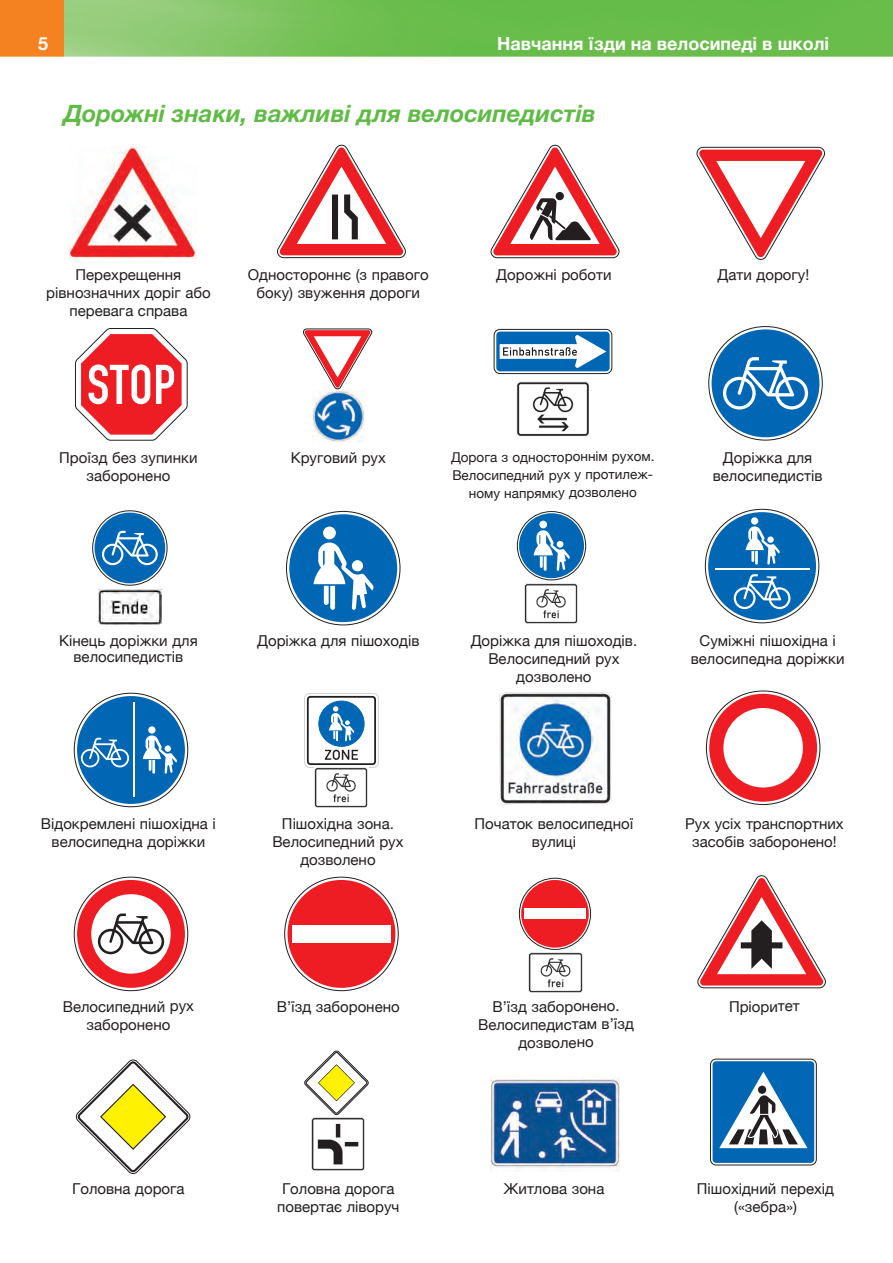
<style>
.page{position:relative;width:893px;height:1263px;background:#fff}
.page>*{position:absolute;margin:0;border:0;box-sizing:border-box;transform-origin:0 0}
.Copy{font:italic 700 24px "Helvetica Neue";color:#60bb46}
.Copy-2{font:700 18px "Helvetica Neue";color:#fff}
.t1{font:15px/18px "Helvetica Neue";color:#231f20;text-align:center}
.t2{font:13.5px/18px "Helvetica Neue";color:#231f20;text-align:center}
</style>
<div class="page">
<img style="left:64px;top:0;width:828px;height:57px">
<div style="left:0;top:0;width:64px;height:57px;background:#f58220"></div>
<img style="left:69px;top:146px;width:128px;height:113px">
<svg style="left:277px;top:144px;width:129px;height:114px"></svg>
<svg style="left:490px;top:144px;width:130px;height:114px"></svg>
<svg style="left:696px;top:147px;width:129px;height:113px"></svg>
<svg style="left:75px;top:328px;width:113px;height:113px"></svg>
<svg style="left:705px;top:509px;width:114px;height:114px"></svg>
<div style="left:708px;top:512px;width:108px;height:108px;background:#0166b3;border-radius:50%"></div>
<hr style="left:715px;top:568px;width:94px;height:2px;background:#fff">
<svg style="left:745px;top:517px;width:35px;height:48px"></svg>
<svg style="left:734px;top:574px;width:56px;height:35px"></svg>
<svg style="left:74px;top:693px;width:114px;height:114px"></svg>
<div style="left:77px;top:696px;width:108px;height:108px;background:#0166b3;border-radius:50%"></div>
<hr style="left:133px;top:703px;width:2px;height:94px;background:#fff">
<svg style="left:81px;top:738px;width:48px;height:29px"></svg>
<svg style="left:143px;top:726px;width:34px;height:48px"></svg>
<svg style="left:77px;top:880px;width:108px;height:108px"></svg>
<svg style="left:285px;top:877px;width:113px;height:114px"></svg>
<div style="left:288px;top:880px;width:107px;height:108px;background:#ee1d23;border-radius:50%"></div>
<div style="left:292px;top:925px;width:99px;height:17px;background:#fff"></div>
<svg style="left:697px;top:875px;width:129px;height:113px"></svg>
<svg style="left:76px;top:1059px;width:115px;height:115px"></svg>
<img style="left:490px;top:1078px;width:130px;height:92px">
<div style="left:710px;top:1059px;width:106px;height:106px;border:1px solid #231f20;border-radius:6px"></div>
<svg style="left:713px;top:1061px;width:101px;height:102px"></svg>
<svg style="left:493px;top:328px;width:120px;height:47px"></svg>
<svg style="left:494px;top:329px;width:118px;height:45px"></svg>
<div style="left:494px;top:329px;width:118px;height:45px;border:1px solid #231f20;border-radius:6px"></div>
<div style="left:496px;top:332px;width:114px;height:39px;background:#0166b3;border-radius:4px"></div>
<svg style="left:500px;top:335px;width:106px;height:33px"></svg>
<div style="left:516px;top:380px;width:74px;height:57px;background:#eeeeef"></div>
<img style="left:516px;top:382px;width:74px;height:55px">
<svg style="left:709px;top:327px;width:113px;height:113px"></svg>
<div style="left:712px;top:329px;width:107px;height:108px;background:#0166b3;border-radius:50%"></div>
<svg style="left:723px;top:357px;width:85px;height:52px"></svg>
<svg style="left:93px;top:511px;width:74px;height:74px"></svg>
<div style="left:93px;top:511px;width:74px;height:74px;border:1px solid #231f20;border-radius:50%"></div>
<div style="left:95px;top:513px;width:70px;height:70px;background:#0166b3;border-radius:50%"></div>
<svg style="left:102px;top:531px;width:56px;height:34px"></svg>
<svg style="left:98px;top:589px;width:64px;height:1px"></svg>
<img style="left:98px;top:590px;width:64px;height:35px">
<svg style="left:525px;top:623px;width:52px;height:1px"></svg>
<img style="left:524px;top:583px;width:54px;height:40px">
<svg style="left:286px;top:511px;width:114px;height:114px"></svg>
<div style="left:289px;top:514px;width:108px;height:108px;background:#0166b3;border-radius:50%"></div>
<svg style="left:313px;top:526px;width:60px;height:84px"></svg>
<svg style="left:517px;top:511px;width:69px;height:69px"></svg>
<div style="left:517px;top:511px;width:69px;height:69px;border:1px solid #231f20;border-radius:50%"></div>
<div style="left:519px;top:513px;width:65px;height:65px;background:#0166b3;border-radius:50%"></div>
<svg style="left:534px;top:521px;width:36px;height:50px"></svg>
<svg style="left:305px;top:693px;width:73px;height:74px"></svg>
<div style="left:304px;top:693px;width:75px;height:74px;border:1px solid #d1d2d4;border-radius:5px"></div>
<div style="left:307px;top:696px;width:69px;height:69px;background:#595657;border-radius:4px"></div>
<div style="left:309px;top:698px;width:65px;height:65px;background:#fff;border-radius:2px"></div>
<div style="left:319px;top:701px;width:45px;height:45px;background:#0166b3;border-radius:50%"></div>
<div style="left:319px;top:701px;width:45px;height:45px;border:1px solid #0166b3;border-radius:50%"></div>
<svg style="left:329px;top:706px;width:25px;height:35px"></svg>
<svg style="left:325px;top:750px;width:33px;height:10px"></svg>
<img style="left:314px;top:767px;width:54px;height:41px">
<img style="left:499px;top:692px;width:113px;height:112px">
<svg style="left:706px;top:691px;width:114px;height:113px"></svg>
<div style="left:709px;top:694px;width:108px;height:108px;background:#ee1d23;border-radius:50%"></div>
<div style="left:723px;top:708px;width:80px;height:79px;background:#fff;border-radius:50%"></div>
<svg style="left:519px;top:878px;width:72px;height:71px"></svg>
<div style="left:519px;top:878px;width:72px;height:71px;border:1px solid #231f20;border-radius:50%"></div>
<div style="left:521px;top:880px;width:68px;height:68px;background:#ee1d23;border-radius:50%"></div>
<div style="left:524px;top:908px;width:62px;height:11px;background:#fff"></div>
<svg style="left:529px;top:953px;width:54px;height:40px"></svg>
<img style="left:529px;top:952px;width:53px;height:40px">
<svg style="left:304px;top:1050px;width:65px;height:65px"></svg>
<img style="left:311px;top:1118px;width:53px;height:53px">
<svg style="left:303px;top:328px;width:69px;height:62px"></svg>
<img style="left:312px;top:391px;width:53px;height:51px">
<p class="Copy-2" style="left:38px;top:30px;width:12px">5</p>
<p class="Copy-2" style="left:497px;top:30px;width:334px">Навчання їзди на велосипеді в школі</p>
<p class="Copy" style="left:64px;top:95px;width:533px">Дорожні знаки, важливі для велосипедистів</p>
<p class="t1" style="left:76px;top:267px;width:107px">Перехрещення</p>
<p class="t1" style="left:496px;top:267px;width:117px">Дорожні роботи</p>
<p class="t1" style="left:717px;top:267px;width:93px">Дати дорогу!</p>
<p class="t1" style="left:46px;top:285px;width:166px">рівнозначних доріг або</p>
<p class="t1" style="left:70px;top:303px;width:119px">перевага справа</p>
<p class="t1" style="left:248px;top:267px;width:182px">Одностороннє (з правого боку) звуження дороги</p>
<p class="t1" style="left:59px;top:449px;width:140px">Проїзд без зупинки заборонено</p>
<p class="t1" style="left:291px;top:449px;width:97px">Круговий рух</p>
<p class="t2" style="left:451px;top:448px;width:205px">Дорога з одностороннім рухом.<br>Велосипедний рух у протилеж&shy;ному напрямку дозволено</p>
<p class="t1" style="left:713px;top:449px;width:111px">Доріжка для велосипедистів</p>
<p class="t1" style="left:59px;top:633px;width:140px;line-height:16.5px">Кінець доріжки для велосипедистів</p>
<p class="t1" style="left:257px;top:632px;width:164px">Доріжка для пішоходів</p>
<p class="t1" style="left:471px;top:632px;width:168px">Доріжка для пішоходів.<br>Велосипедний рух дозволено</p>
<p class="t1" style="left:691px;top:632px;width:155px">Суміжні пішохідна і велосипедна доріжки</p>
<p class="t1" style="left:41px;top:815px;width:177px">Відокремлені пішохідна і велосипедна доріжки</p>
<p class="t1" style="left:272px;top:815px;width:133px">Пішохідна зона.<br>Велосипедний рух дозволено</p>
<p class="t1" style="left:474px;top:815px;width:160px">Початок велосипедної вулиці</p>
<p class="t1" style="left:685px;top:815px;width:160px">Рух усіх транспортних засобів заборонено!</p>
<p class="t1" style="left:277px;top:998px;width:124px">В’їзд заборонено</p>
<p class="t1" style="left:492px;top:998px;width:129px">В’їзд заборонено.</p>
<p class="t1" style="left:478px;top:1016px;width:157px">Велосипедистам в’їзд дозволено</p>
<p class="t1" style="left:63px;top:998px;width:133px">Велосипедний рух</p>
<p class="t1" style="left:729px;top:998px;width:72px">Пріоритет</p>
<p class="t1" style="left:87px;top:1016px;width:85px">заборонено</p>
<p class="t1" style="left:72px;top:1181px;width:114px">Головна дорога</p>
<p class="t1" style="left:277px;top:1181px;width:124px">Головна дорога повертає ліворуч</p>
<p class="t1" style="left:503px;top:1181px;width:103px">Житлова зона</p>
<p class="t1" style="left:697px;top:1181px;width:139px">Пішохідний перехід («зебра»)</p>
</div>
